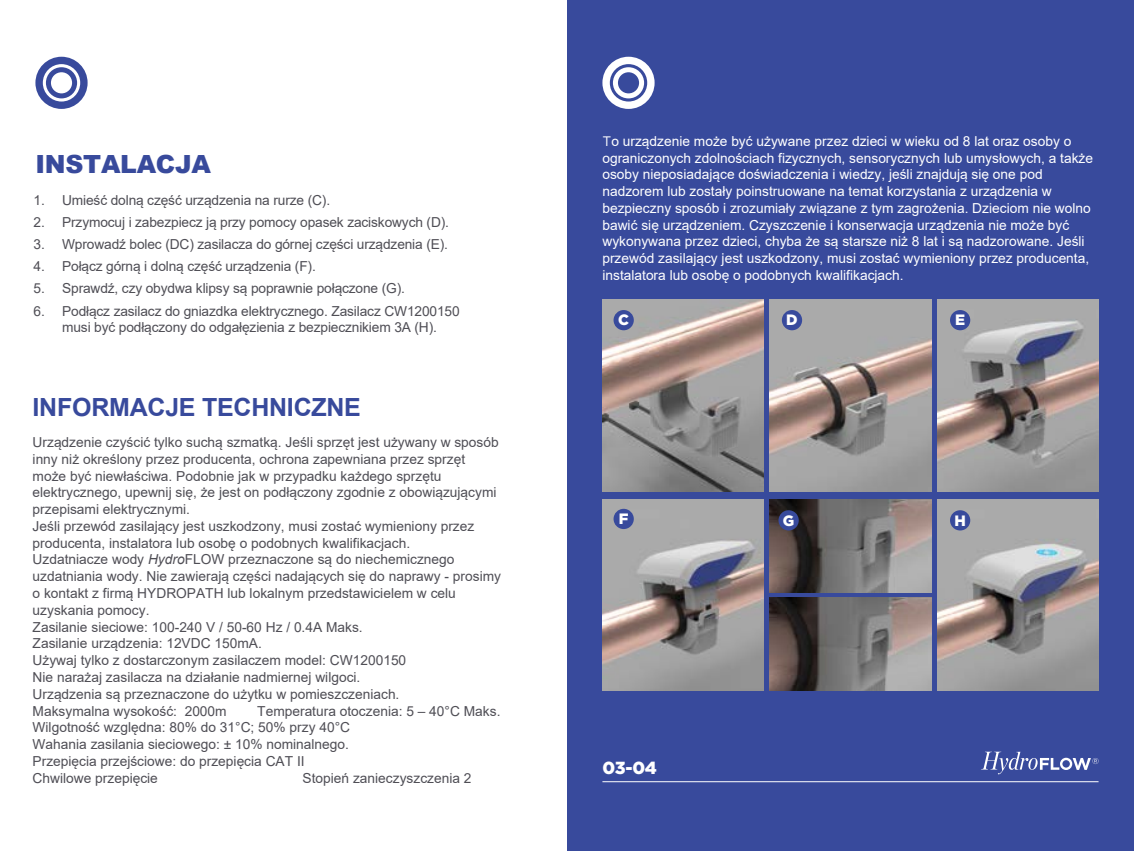
<style>
.page{position:relative;width:1134px;height:851px;background:#fff}
.page>*{position:absolute;margin:0;border:0;box-sizing:border-box;transform-origin:0 0}
.t1{font:700 25px "Arial";letter-spacing:-.01em;color:#384a9c}
.t2{font:900 25px "Arial";letter-spacing:-.01em;color:#384a9c}
.t3{font:900 17.5px "Gotham HTF";color:#fff}
.t4{font:900 15px "Gotham HTF";color:#fff}
.t5{font:13.75px/16.8px "Arial";color:#4f4e55}
.t6{font:13.75px/16.8px "Arial";color:#fff}
.s1{font-family:"Gotham HTF"}
.s2{font-style:italic}
</style>
<div class="page">
<svg style="left:35px;top:57px;width:53px;height:52px"></svg>
<div style="left:567px;top:0;width:567px;height:850px;background:#384a9c"></div>
<svg style="left:602px;top:57px;width:53px;height:52px"></svg>
<img style="left:602px;top:300px;width:162px;height:191px">
<img style="left:937px;top:300px;width:161px;height:191px">
<img style="left:770px;top:499px;width:161px;height:93px">
<img style="left:770px;top:597px;width:161px;height:93px">
<img style="left:770px;top:300px;width:161px;height:191px">
<img style="left:602px;top:499px;width:162px;height:191px">
<img style="left:937px;top:499px;width:161px;height:191px">
<div style="left:782px;top:310px;width:20px;height:20px;background:#384a9c;border-radius:50%"></div>
<div style="left:613px;top:508px;width:21px;height:21px;background:#384a9c;border-radius:50%"></div>
<div style="left:950px;top:510px;width:20px;height:20px;background:#384a9c;border-radius:50%"></div>
<div style="left:613px;top:310px;width:21px;height:20px;background:#384a9c;border-radius:50%"></div>
<div style="left:950px;top:310px;width:20px;height:20px;background:#384a9c;border-radius:50%"></div>
<div style="left:778px;top:510px;width:21px;height:20px;background:#384a9c;border-radius:50%"></div>
<svg style="left:981px;top:751px;width:117px;height:23px"></svg>
<hr style="left:602px;top:781px;width:496px;height:1px;background:#fff">
<p class="t6" style="left:602px;top:133px;width:492px"><span class="s1">T</span>o urządzenie może być używane przez dzieci w wieku od 8 lat oraz osoby o ograniczonych zdolnościach fizycznych, sensorycznych lub umysłowych, a także osoby nieposiadające doświadczenia i wiedzy, jeśli znajdują się one pod nadzorem lub zostały poinstruowane na temat korzystania z urządzenia w bezpieczny sposób i zrozumiały związane z tym zagrożenia. Dzieciom nie wolno bawić się urządzeniem. Czyszczenie i konserwacja urządzenia nie może być wykonywana przez dzieci, chyba że są starsze niż 8 lat i są nadzorowane. Jeśli przewód zasilający jest uszkodzony, musi zostać wymieniony przez producenta, instalatora lub osobę o podobnych kwalifikacjach.</p>
<h1 class="t2" style="left:35px;top:146px;width:177px">INSTALACJA</h1>
<p class="t5" style="left:34px;top:191px;width:298px">1. Umieść dolną część urządzenia na rurze (C).</p>
<p class="t5" style="left:34px;top:213px;width:417px">2. Przymocuj i zabezpiecz ją przy pomocy opasek zaciskowych (D).</p>
<p class="t5" style="left:34px;top:236px;width:416px">3. Wprowadź bolec (DC) zasilacza do górnej części urządzenia (E).</p>
<p class="t5" style="left:34px;top:258px;width:284px">4. Połącz górną i dolną część urządzenia (F).</p>
<p class="t5" style="left:34px;top:280px;width:373px">5. Sprawdź, czy obydwa klipsy są poprawnie połączone (G).</p>
<p class="t5" style="left:34px;top:302px;width:427px;text-align:center">6. Podłącz zasilacz do gniazdka elektrycznego. Zasilacz CW1200150 musi być podłączony do odgałęzienia z bezpiecznikiem 3A (H).</p>
<p class="t4" style="left:786px;top:311px;width:13px">D</p>
<p class="t4" style="left:618px;top:311px;width:12px">C</p>
<p class="t4" style="left:955px;top:311px;width:12px">E</p>
<h1 class="t1" style="left:33px;top:390px;width:330px">INFORMACJE TECHNICZNE</h1>
<p class="t5" style="left:33px;top:433px;width:470px">Urządzenie czyścić tylko suchą szmatką. Jeśli sprzęt jest używany w sposób inny niż określony przez producenta, ochrona zapewniana przez sprzęt może być niewłaściwa. Podobnie jak w przypadku każdego sprzętu elektrycznego, upewnij się, że jest on podłączony zgodnie z obowiązującymi przepisami elektrycznymi.<br>Jeśli przewód zasilający jest uszkodzony, musi zostać wymieniony przez producenta, instalatora lub osobę o podobnych kwalifikacjach.<br>Uzdatniacze wody <span class="s2">Hydro</span>FLOW przeznaczone są do niechemicznego uzdatniania wody. Nie zawierają części nadających się do naprawy - prosimy o kontakt z firmą HYDROPATH lub lokalnym przedstawicielem w celu uzyskania pomocy.<br>Zasilanie sieciowe: 100-240 V / 50-60 Hz / 0.4A Maks.<br>Zasilanie urządzenia: 12VDC 150mA.<br>Używaj tylko z dostarczonym zasilaczem model: CW1200150<br>Nie narażaj zasilacza na działanie nadmiernej wilgoci.<br>Urządzenia są przeznaczone do użytku w pomieszczeniach.<br>Maksymalna wysokość: 2000m</p>
<p class="t5" style="left:33px;top:702px;width:469px;text-indent:225px">Temperatura otoczenia: 5 – 40°C Maks.<br>Wilgotność względna: 80% do 31°C; 50% przy 40°C<br>Wahania zasilania sieciowego: ± 10% nominalnego.<br>Przepięcia przejściowe: do przepięcia CAT II<br>Chwilowe przepięcie</p>
<p class="t5" style="left:303px;top:769px;width:170px">Stopień zanieczyszczenia 2</p>
<p class="t4" style="left:619px;top:510px;width:11px">F</p>
<p class="t4" style="left:954px;top:511px;width:13px">H</p>
<p class="t4" style="left:783px;top:511px;width:13px">G</p>
<p class="t3" style="left:602px;top:757px;width:56px">03-04</p>
</div>
